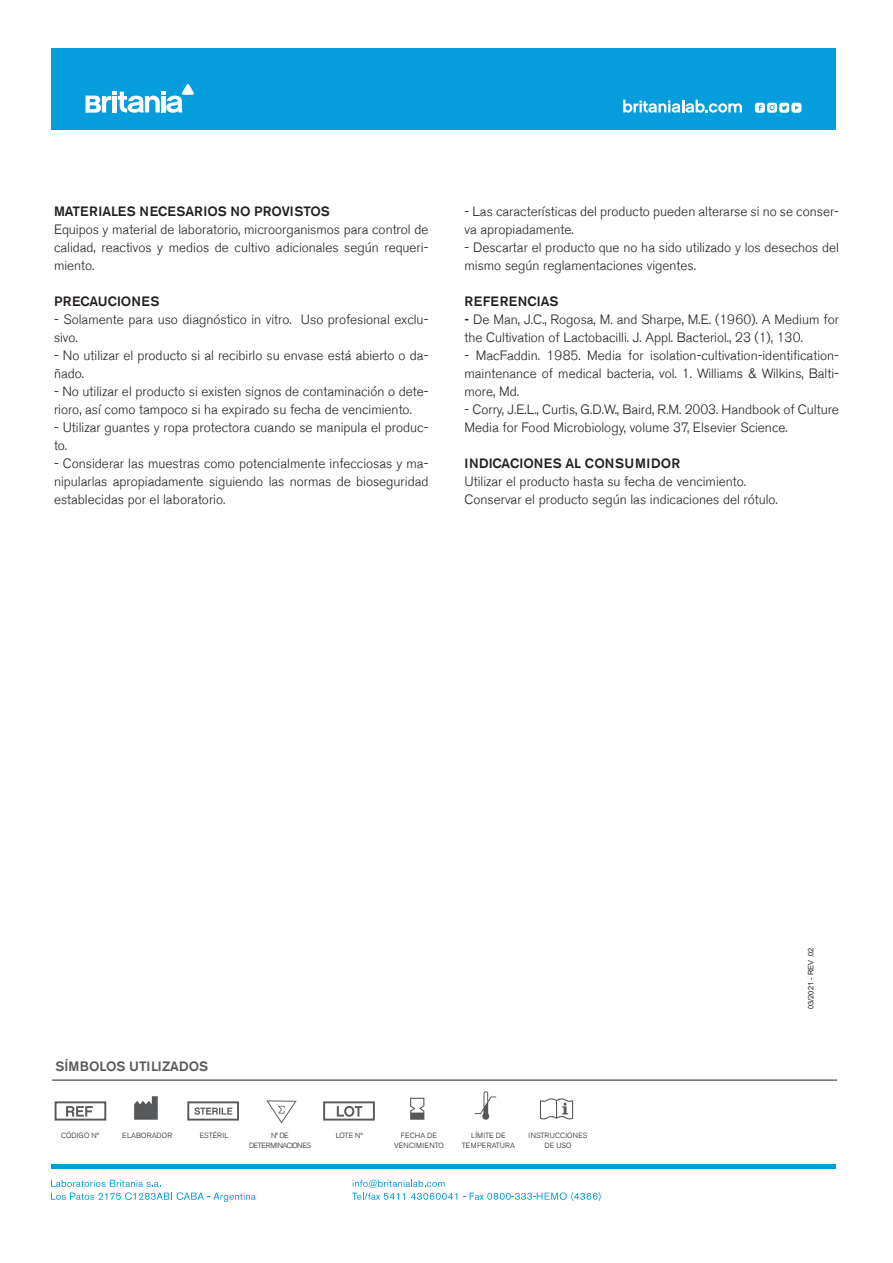
<style>
.page{position:relative;width:893px;height:1263px;background:#fff}
.page>*{position:absolute;margin:0;border:0;box-sizing:border-box;transform-origin:0 0}
.t1{font:300 13.5px/18px "Akzidenz Grotesk BE";color:#231f20}
.t2{font:500 13.5px "Akzidenz Grotesk BE";color:#231f20}
.t3{font:500 13.5px "Akzidenz Grotesk BE";letter-spacing:.02em;color:#231f20}
.t4{font:500 13.5px "Akzidenz Grotesk BE";color:#57585a}
.t5{font:500 13.5px "Akzidenz Grotesk BE";letter-spacing:.03em;color:#231f20}
.t6{font:300 7.5px/10.5px "Akzidenz Grotesk BE";letter-spacing:.02em;color:#231f20;text-align:center}
.t7{font:300 7.5px "Akzidenz Grotesk BE";color:#231f20}
.t8{font:300 7.5px/10.5px "Akzidenz Grotesk BE";letter-spacing:-.06em;color:#231f20;text-align:center}
.t9{font:7.5px "Arial";color:#231f20}
.s1{font-weight:500}
</style>
<div class="page">
<svg style="left:540px;top:1098px;width:33px;height:21px"></svg>
<svg style="left:410px;top:1098px;width:14px;height:22px"></svg>
<svg style="left:475px;top:1091px;width:21px;height:29px"></svg>
<svg style="left:134px;top:1096px;width:24px;height:24px"></svg>
<svg style="left:337px;top:1106px;width:25px;height:11px"></svg>
<div style="left:323px;top:1101px;width:52px;height:19px;border:2px solid #57585a"></div>
<svg style="left:66px;top:1106px;width:27px;height:10px"></svg>
<div style="left:55px;top:1101px;width:51px;height:19px;border:2px solid #57585a"></div>
<svg style="left:194px;top:1107px;width:38px;height:8px"></svg>
<div style="left:187px;top:1101px;width:52px;height:19px;border:2px solid #57585a"></div>
<svg style="left:266px;top:1100px;width:31px;height:23px"></svg>
<svg style="left:51px;top:1180px;width:205px;height:22px"></svg>
<svg style="left:352px;top:1179px;width:105px;height:21px"></svg>
<svg style="left:463px;top:1192px;width:138px;height:9px"></svg>
<div style="left:51px;top:1164px;width:785px;height:5px;background:#069ddc"></div>
<div style="left:51px;top:48px;width:785px;height:82px;background:#069ddc"></div>
<svg style="left:85px;top:84px;width:109px;height:29px"></svg>
<svg style="left:623px;top:100px;width:119px;height:13px"></svg>
<svg style="left:755px;top:103px;width:46px;height:10px"></svg>
<hr style="left:52px;top:1079px;width:785px;height:2px;background:#6c6d70">
<p class="t2" style="left:54px;top:203px;width:277px">MATERIALES NECESARIOS NO PROVISTOS</p>
<p class="t1" style="left:54px;top:221px;width:376px;text-align:justify">Equipos y material de laboratorio, microorganismos para control de calidad, reactivos y medios de cultivo adicionales según requeri&shy;miento.</p>
<p class="t2" style="left:54px;top:293px;width:107px">PRECAUCIONES</p>
<p class="t1" style="left:54px;top:311px;width:376px">- Solamente para uso diagnóstico in vitro. Uso profesional exclu&shy;sivo.</p>
<p class="t1" style="left:54px;top:347px;width:376px">- No utilizar el producto si al recibirlo su envase está abierto o da&shy;ñado.</p>
<p class="t1" style="left:54px;top:383px;width:376px">- No utilizar el producto si existen signos de contaminación o dete&shy;rioro, así como tampoco si ha expirado su fecha de vencimiento.</p>
<p class="t1" style="left:54px;top:419px;width:376px">- Utilizar guantes y ropa protectora cuando se manipula el produc&shy;to.</p>
<p class="t1" style="left:54px;top:455px;width:376px;text-align:justify">- Considerar las muestras como potencialmente infecciosas y ma&shy;nipularlas apropiadamente siguiendo las normas de bioseguridad establecidas por el laboratorio.</p>
<p class="t1" style="left:464px;top:203px;width:376px">- Las características del producto pueden alterarse si no se conser&shy;va apropiadamente.</p>
<p class="t1" style="left:464px;top:239px;width:376px">- Descartar el producto que no ha sido utilizado y los desechos del mismo según reglamentaciones vigentes.</p>
<p class="t5" style="left:464px;top:293px;width:95px">REFERENCIAS</p>
<p class="t1" style="left:464px;top:311px;width:376px"><span class="s1">-</span> De Man, J.C., Rogosa, M. and Sharpe, M.E. (1960). A Medium for the Cultivation of Lactobacilli. J. Appl. Bacteriol., 23 (1), 130.</p>
<p class="t1" style="left:464px;top:347px;width:376px;text-align:justify">- MacFaddin. 1985. Media for isolation-cultivation-identification&shy;maintenance of medical bacteria, vol. 1. Williams &amp; Wilkins, Balti&shy;more, Md.</p>
<p class="t1" style="left:464px;top:401px;width:376px">- Corry, J.E.L., Curtis, G.D.W., Baird, R.M. 2003. Handbook of Culture<br>Media for Food Microbiology, volume 37, Elsevier Science.</p>
<p class="t3" style="left:464px;top:455px;width:217px">INDICACIONES AL CONSUMIDOR</p>
<p class="t1" style="left:464px;top:473px;width:315px">Utilizar el producto hasta su fecha de vencimiento.<br>Conservar el producto según las indicaciones del rótulo.</p>
<p class="t4" style="left:55px;top:1058px;width:154px">SÍMBOLOS UTILIZADOS</p>
<p class="t9" style="left:806px;top:1009px;width:63px;rotate:-90deg">03/2021 - REV .02</p>
<p class="t7" style="left:61px;top:1131px;width:40px">CÓDIGO Nº</p>
<p class="t6" style="left:122px;top:1130px;width:52px">ELABORADOR</p>
<p class="t7" style="left:200px;top:1131px;width:30px">ESTÉRIL</p>
<p class="t8" style="left:249px;top:1130px;width:63px">Nº DE<br>DETERMINACIONES</p>
<p class="t7" style="left:336px;top:1131px;width:29px">LOTE Nº</p>
<p class="t6" style="left:394px;top:1130px;width:51px">FECHA DE<br>VENCIMIENTO</p>
<p class="t6" style="left:462px;top:1130px;width:55px">LÍMITE DE<br>TEMPERATURA</p>
<p class="t6" style="left:529px;top:1130px;width:60px">INSTRUCCIONES<br>DE USO</p>
</div>
